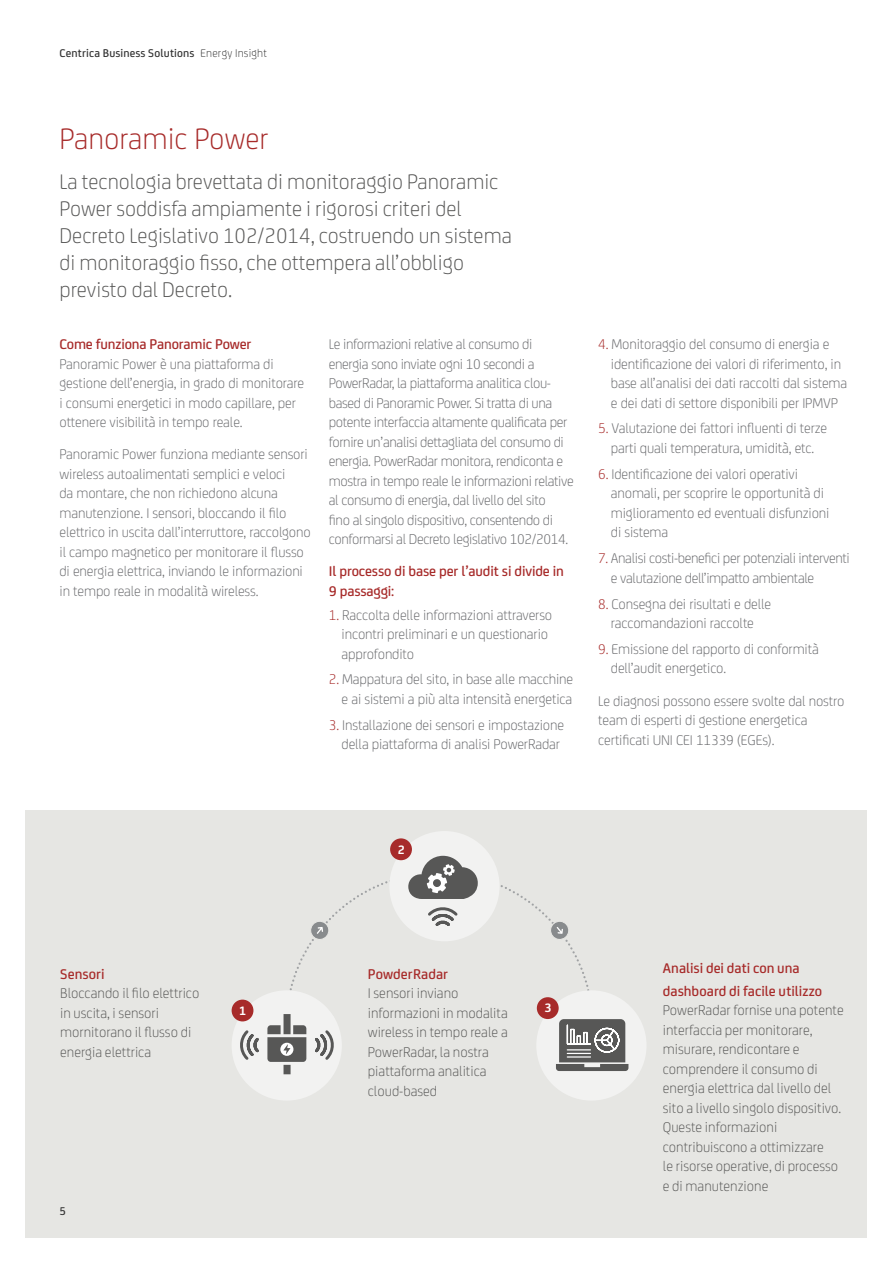
<style>
.page{position:relative;width:893px;height:1263px;background:#fff}
.page>*{position:absolute;margin:0;border:0;box-sizing:border-box;transform-origin:0 0}
.t1{font:300 31.5px "FS Joey Pro";color:#a72b2a}
.Head{font:300 22.5px/27px "FS Joey Pro";color:#575756}
.Bullets_Text{font:300 15px/19.5px "FS Joey Pro";letter-spacing:-.01em;color:#67686b}
.Body{font:300 15px/19.5px "FS Joey Pro";color:#575756}
.Bullets_Text-2{font:500 15px/19.5px "FS Joey Pro";letter-spacing:-.01em;color:#a72b2a}
.Head-2{font:500 15px/22.5px "FS Joey Pro";color:#a72b2a}
.Bullets_Text-3{font:700 13.05px "FS Joey Pro";color:#fff}
.t2{font:500 12px "FS Joey Pro";letter-spacing:.01em;color:#333}
.s1{font-weight:300}
.s2{color:#a72b2a}
</style>
<div class="page">
<div style="left:26px;top:810px;width:841px;height:427px;background:#e6e6e3"></div>
<div style="left:536px;top:990px;width:111px;height:110px;background:#f2f2f1;border-radius:50%"></div>
<div style="left:232px;top:990px;width:110px;height:110px;background:#f2f2f1;border-radius:50%"></div>
<svg style="left:240px;top:1030px;width:19px;height:30px"></svg>
<div style="left:389px;top:831px;width:111px;height:110px;background:#f2f2f1;border-radius:50%"></div>
<svg style="left:267px;top:856px;width:361px;height:218px"></svg>
<div style="left:232px;top:999px;width:21px;height:22px;background:#a72b2a;border-radius:50%"></div>
<div style="left:537px;top:997px;width:22px;height:22px;background:#a72b2a;border-radius:50%"></div>
<div style="left:390px;top:838px;width:22px;height:22px;background:#a72b2a;border-radius:50%"></div>
<p class="t2" style="left:60px;top:44px;width:209px">Centrica Business Solutions <span class="s1">Energy Insight</span></p>
<p class="t1" style="left:60px;top:116px;width:210px">Panoramic Power</p>
<p class="Head" style="left:60px;top:166px;width:454px">La tecnologia brevettata di monitoraggio Panoramic Power soddisfa ampiamente i rigorosi criteri del Decreto Legislativo 102/2014, costruendo un sistema di monitoraggio fisso, che ottempera all’obbligo previsto dal Decreto.</p>
<p class="Bullets_Text-2" style="left:60px;top:333px;width:193px">Come funziona Panoramic Power</p>
<p class="Bullets_Text" style="left:60px;top:353px;width:246px">Panoramic Power è una piattaforma di gestione dell’energia, in grado di monitorare i consumi energetici in modo capillare, per ottenere visibilità in tempo reale.</p>
<p class="Bullets_Text" style="left:60px;top:444px;width:253px">Panoramic Power funziona mediante sensori wireless autoalimentati semplici e veloci<br>da montare, che non richiedono alcuna manutenzione. I sensori, bloccando il filo elettrico in uscita dall’interruttore, raccolgono il campo magnetico per monitorare il flusso di energia elettrica, inviando le informazioni in tempo reale in modalità wireless.</p>
<p class="Bullets_Text" style="left:329px;top:333px;width:247px">Le informazioni relative al consumo di energia sono inviate ogni 10 secondi a PowerRadar, la piattaforma analitica clou&shy;based di Panoramic Power. Si tratta di una potente interfaccia altamente qualificata per fornire un’analisi dettagliata del consumo di energia. PowerRadar monitora, rendiconta e mostra in tempo reale le informazioni relative al consumo di energia, dal livello del sito<br>fino al singolo dispositivo, consentendo di conformarsi al Decreto legislativo 102/2014.</p>
<p class="Bullets_Text-2" style="left:329px;top:561px;width:237px">Il processo di base per l’audit si divide in<br>9 passaggi:</p>
<p class="Bullets_Text" style="left:342px;top:604px;width:212px;text-indent:-13px"><span class="s2">1.</span> Raccolta delle informazioni attraverso incontri preliminari e un questionario approfondito</p>
<p class="Bullets_Text" style="left:329px;top:669px;width:246px;text-align:right"><span class="s2">2.</span> Mappatura del sito, in base alle macchine e ai sistemi a più alta intensità energetica</p>
<p class="Bullets_Text" style="left:329px;top:714px;width:237px;text-align:center"><span class="s2">3.</span> Installazione dei sensori e impostazione della piattaforma di analisi PowerRadar</p>
<p class="Bullets_Text" style="left:611px;top:333px;width:238px;text-indent:-13px"><span class="s2">4.</span> Monitoraggio del consumo di energia e identificazione dei valori di riferimento, in base all’analisi dei dati raccolti dal sistema e dei dati di settore disponibili per IPMVP</p>
<p class="Bullets_Text" style="left:598px;top:418px;width:230px;text-align:center"><span class="s2">5.</span> Valutazione dei fattori influenti di terze parti quali temperatura, umidità, etc.</p>
<p class="Bullets_Text" style="left:611px;top:463px;width:220px;text-indent:-13px"><span class="s2">6.</span> Identificazione dei valori operativi anomali, per scoprire le opportunità di miglioramento ed eventuali disfunzioni di sistema</p>
<p class="Bullets_Text" style="left:611px;top:547px;width:240px;text-indent:-13px"><span class="s2">7.</span> Analisi costi-benefici per potenziali interventi e valutazione dell’impatto ambientale</p>
<p class="Bullets_Text" style="left:598px;top:593px;width:174px;text-align:center"><span class="s2">8.</span> Consegna dei risultati e delle raccomandazioni raccolte</p>
<p class="Bullets_Text" style="left:611px;top:638px;width:209px;text-indent:-13px"><span class="s2">9.</span> Emissione del rapporto di conformità dell’audit energetico.</p>
<p class="Bullets_Text" style="left:598px;top:690px;width:248px">Le diagnosi possono essere svolte dal nostro team di esperti di gestione energetica certificati UNI CEI 11339 (EGEs).</p>
<p class="Bullets_Text-3" style="left:398px;top:839px;width:9px">2</p>
<p class="Head-2" style="left:60px;top:961px;width:46px">Sensori</p>
<p class="Body" style="left:60px;top:982px;width:141px">Bloccando il filo elettrico in uscita, i sensori mornitorano il flusso di energia elettrica</p>
<p class="Head-2" style="left:368px;top:961px;width:82px">PowderRadar</p>
<p class="Body" style="left:368px;top:982px;width:142px">I sensori inviano informazioni in modalita wireless in tempo reale a<br>PowerRadar, la nostra piattaforma analitica cloud-based</p>
<p class="Bullets_Text-3" style="left:239px;top:1000px;width:9px">1</p>
<p class="Bullets_Text-3" style="left:544px;top:998px;width:9px">3</p>
<p class="t2" style="left:60px;top:1202px;width:8px">5</p>
<p class="Head-2" style="left:663px;top:956px;width:161px">Analisi dei dati con una dashboard di facile utilizzo</p>
<p class="Body" style="left:663px;top:999px;width:182px">PowerRadar fornise una potente interfaccia per monitorare, misurare, rendicontare e comprendere il consumo di energia elettrica dal livello del sito a livello singolo dispositivo.<br>Queste informazioni contribuiscono a ottimizzare<br>le risorse operative, di processo e di manutenzione</p>
</div>
